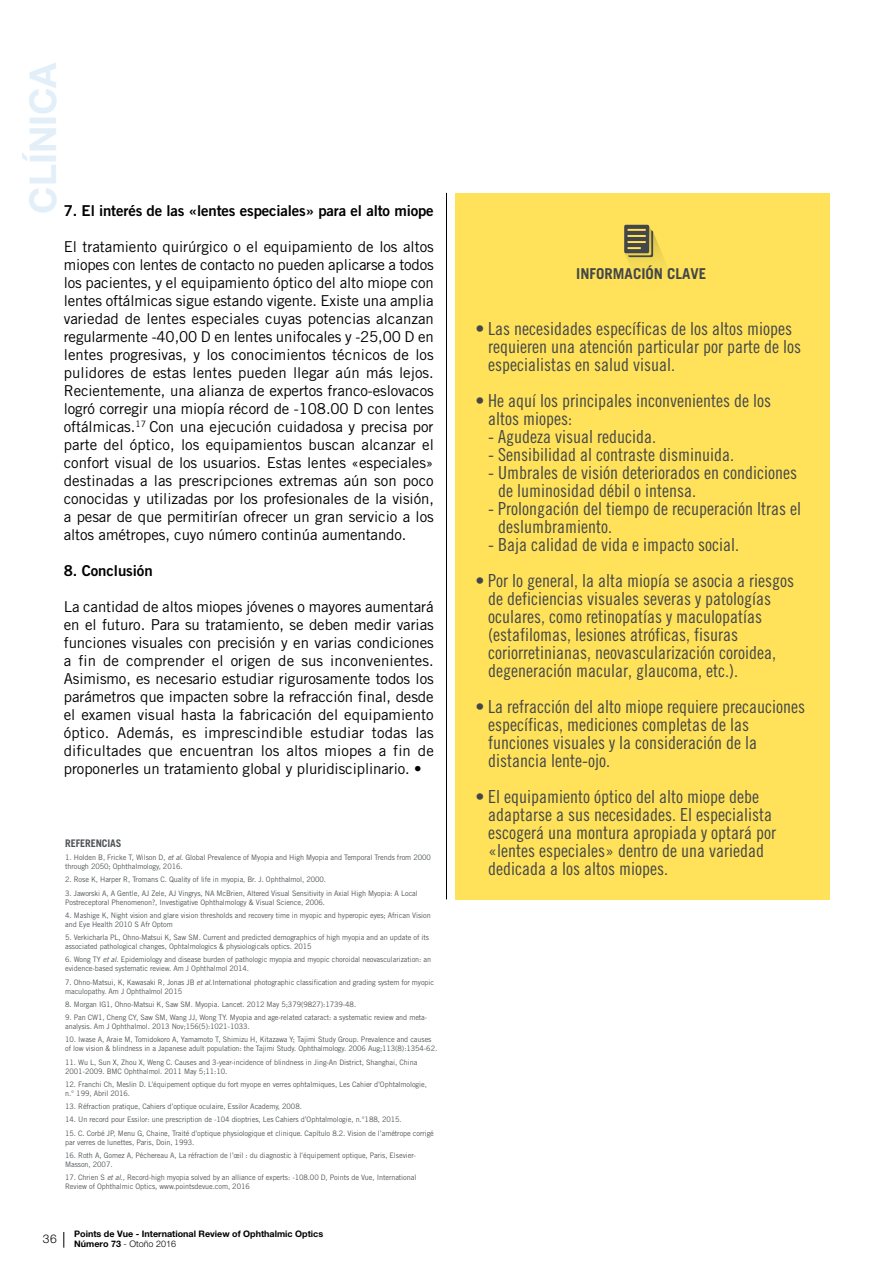
<style>
.page{position:relative;width:893px;height:1263px;background:#fff}
.page>*{position:absolute;margin:0;border:0;box-sizing:border-box;transform-origin:0 0}
.t1{font:700 36.9px "Helvetica Neue LT Std";color:#e2eff9}
.t2{font:18px/18px "Trade Gothic LT Std Cn 18";color:#444749}
.t3{font:15px/18px "Trade Gothic LT Std";letter-spacing:-.005em;color:#000;text-align:justify}
.t4{font:15px "Trade Gothic LT Std Bd 2";letter-spacing:-.01em;color:#000}
.t5{font:700 15px "Trade Gothic LT Std";color:#444749}
.t6{font:300 12px "Helvetica Neue LT Std";color:#000}
.t7{font:700 10.5px "Trade Gothic LT Std";letter-spacing:-.01em;color:#505456}
.t8{font:700 9px/10.8px "Helvetica Neue LT Std";color:#000}
.t9{font:7.5px/9px "Trade Gothic LT Std";letter-spacing:-.01em;color:#505456}
.s1{font-style:italic}
.s2{font-weight:300}
</style>
<div class="page">
<svg style="left:64px;top:1232px;width:1px;height:16px"></svg>
<hr style="left:892px;top:0;width:1px;height:1263px;background:#005c86">
<div style="left:455px;top:193px;width:374px;height:706px;background:#ffe259"></div>
<svg style="left:624px;top:225px;width:41px;height:40px"></svg>
<hr style="left:446px;top:193px;width:1px;height:706px;background:#000">
<h1 class="t1" style="left:20px;top:213px;width:153px;rotate:-90deg">CLÍNICA</h1>
<h3 class="t4" style="left:64px;top:201px;width:371px">7. El interés de las «lentes especiales» para el alto miope</h3>
<p class="t3" style="left:64px;top:237px;width:372px">El tratamiento quirúrgico o el equipamiento de los altos miopes con lentes de contacto no pueden aplicarse a todos los pacientes, y el equipamiento óptico del alto miope con lentes oftálmicas sigue estando vigente. Existe una amplia variedad de lentes especiales cuyas potencias alcanzan regularmente -40,00 D en lentes unifocales y -25,00 D en lentes progresivas, y los conocimientos técnicos de los pulidores de estas lentes pueden llegar aún más lejos.<br>Recientemente, una alianza de expertos franco-eslovacos logró corregir una miopía récord de -108.00 D con lentes oftálmicas.<sup>17</sup> Con una ejecución cuidadosa y precisa por parte del óptico, los equipamientos buscan alcanzar el confort visual de los usuarios. Estas lentes «especiales» destinadas a las prescripciones extremas aún son poco conocidas y utilizadas por los profesionales de la visión, a pesar de que permitirían ofrecer un gran servicio a los altos amétropes, cuyo número continúa aumentando.</p>
<h3 class="t4" style="left:64px;top:561px;width:90px">8. Conclusión</h3>
<p class="t3" style="left:64px;top:597px;width:372px">La cantidad de altos miopes jóvenes o mayores aumentará en el futuro. Para su tratamiento, se deben medir varias funciones visuales con precisión y en varias condiciones a fin de comprender el origen de sus inconvenientes.<br>Asimismo, es necesario estudiar rigurosamente todos los parámetros que impacten sobre la refracción final, desde el examen visual hasta la fabricación del equipamiento óptico. Además, es imprescindible estudiar todas las dificultades que encuentran los altos miopes a fin de proponerles un tratamiento global y pluridisciplinario. •</p>
<h3 class="t7" style="left:65px;top:836px;width:58px">REFERENCIAS</h3>
<p class="t9" style="left:65px;top:853px;width:367px">1. Holden B, Fricke T, Wilson D, <span class="s1">et al</span>. Global Prevalence of Myopia and High Myopia and Temporal Trends from 2000 through 2050; Ophthalmology, 2016.</p>
<p class="t9" style="left:65px;top:875px;width:262px">2. Rose K, Harper R, Tromans C. Quality of life in myopia, Br. J. Ophthalmol, 2000.</p>
<p class="t9" style="left:65px;top:888px;width:354px">3. Jaworski A, A Gentle, AJ Zele, AJ Vingrys, NA McBrien, Altered Visual Sensitivity in Axial High Myopia: A Local<br>Postreceptoral Phenomenon?, Investigative Ophthalmology &amp; Visual Science, 2006.</p>
<p class="t9" style="left:65px;top:910px;width:367px">4. Mashige K, Night vision and glare vision thresholds and recovery time in myopic and hyperopic eyes; African Vision and Eye Health 2010 S Afr Optom</p>
<p class="t9" style="left:65px;top:933px;width:365px">5. Verkicharla PL, Ohno-Matsui K, Saw SM. Current and predicted demographics of high myopia and an update of its associated pathological changes, Ophtalmologics &amp; physiologicals optics. 2015</p>
<p class="t9" style="left:65px;top:955px;width:367px">6. Wong TY <span class="s1">et al</span>. Epidemiology and disease burden of pathologic myopia and myopic choroidal neovascularization: an evidence-based systematic review. Am J Ophthalmol 2014.</p>
<p class="t9" style="left:65px;top:977px;width:370px">7. Ohno-Matsui, K, Kawasaki R, Jonas JB <span class="s1">et al</span>.International photographic classification and grading system for myopic maculopathy. Am J Ophthalmol 2015</p>
<p class="t9" style="left:65px;top:999px;width:292px">8. Morgan IG1, Ohno-Matsui K, Saw SM. Myopia. Lancet. 2012 May 5;379(9827):1739-48.</p>
<p class="t9" style="left:65px;top:1013px;width:364px">9. Pan CW1, Cheng CY, Saw SM, Wang JJ, Wong TY. Myopia and age-related cataract: a systematic review and meta&shy;analysis. Am J Ophthalmol. 2013 Nov;156(5):1021-1033.</p>
<p class="t9" style="left:65px;top:1035px;width:374px">10. Iwase A, Araie M, Tomidokoro A, Yamamoto T, Shimizu H, Kitazawa Y; Tajimi Study Group. Prevalence and causes of low vision &amp; blindness in a Japanese adult population: the Tajimi Study. Ophthalmology. 2006 Aug;113(8):1354-62.</p>
<p class="t9" style="left:65px;top:1057px;width:354px">11. Wu L, Sun X, Zhou X, Weng C. Causes and 3-year-incidence of blindness in Jing-An District, Shanghai, China<br>2001-2009. BMC Ophthalmol. 2011 May 5;11:10.</p>
<p class="t9" style="left:65px;top:1079px;width:363px">12. Franchi Ch, Meslin D. L’équipement optique du fort myope en verres ophtalmiques, Les Cahier d’Ophtalmologie, n.° 199, Abril 2016.</p>
<p class="t9" style="left:65px;top:1102px;width:238px">13. Réfraction pratique, Cahiers d’optique oculaire, Essilor Academy, 2008.</p>
<p class="t9" style="left:65px;top:1115px;width:338px">14. Un record pour Essilor: une prescription de -104 dioptries, Les Cahiers d’Ophtalmologie, n.°188, 2015.</p>
<p class="t9" style="left:65px;top:1128px;width:370px">15. C. Corbé JP, Menu G, Chaine, Traité d’optique physiologique et clinique. Capítulo 8.2. Vision de l’amétrope corrigé par verres de lunettes, Paris, Doin, 1993.</p>
<p class="t9" style="left:65px;top:1150px;width:352px">16. Roth A, Gomez A, Péchereau A, La réfraction de l’œil : du diagnostic à l’équipement optique, Paris, Elsevier-<br>Masson, 2007.</p>
<p class="t9" style="left:65px;top:1173px;width:353px">17. Chrien S <span class="s1">et al</span>., Record-high myopia solved by an alliance of experts: -108.00 D, Points de Vue, International<br>Review of Ophthalmic Optics, www.pointsdevue.com, 2016</p>
<h3 class="t6" style="left:43px;top:1231px;width:15px">36</h3>
<p class="t8" style="left:74px;top:1228px;width:250px">Points de Vue - International Review of Ophthalmic Optics<br>Número 73 <span class="s2">- Otoño 2016</span></p>
<h3 class="t5" style="left:576px;top:264px;width:132px">INFORMACIÓN CLAVE</h3>
<h2 class="t2" style="left:488px;top:319px;width:314px;text-indent:-13px">• Las necesidades específicas de los altos miopes requieren una atención particular por parte de los especialistas en salud visual.</h2>
<h2 class="t2" style="left:488px;top:391px;width:284px;text-indent:-13px">• He aquí los principales inconvenientes de los altos miopes:</h2>
<h2 class="t2" style="left:488px;top:427px;width:169px">- Agudeza visual reducida.</h2>
<h2 class="t2" style="left:488px;top:445px;width:247px">- Sensibilidad al contraste disminuida.</h2>
<h2 class="t2" style="left:498px;top:463px;width:300px;text-indent:-10px">- Umbrales de visión deteriorados en condiciones de luminosidad débil o intensa.</h2>
<h2 class="t2" style="left:498px;top:499px;width:304px;text-indent:-10px">- Prolongación del tiempo de recuperación ltras el deslumbramiento.</h2>
<h2 class="t2" style="left:488px;top:535px;width:252px">- Baja calidad de vida e impacto social.</h2>
<p class="t2" style="left:488px;top:571px;width:307px;text-indent:-13px">• Por lo general, la alta miopía se asocia a riesgos de deficiencias visuales severas y patologías oculares, como retinopatías y maculopatías (estafilomas, lesiones atróficas, fisuras coriorretinianas, neovascularización coroidea, degeneración macular, glaucoma, etc.).</p>
<h2 class="t2" style="left:488px;top:697px;width:318px;text-indent:-13px">• La refracción del alto miope requiere precauciones específicas, mediciones completas de las funciones visuales y la consideración de la distancia lente-ojo.</h2>
<h2 class="t2" style="left:488px;top:787px;width:289px;text-indent:-13px">• El equipamiento óptico del alto miope debe adaptarse a sus necesidades. El especialista escogerá una montura apropiada y optará por «lentes especiales» dentro de una variedad dedicada a los altos miopes.</h2>
</div>
